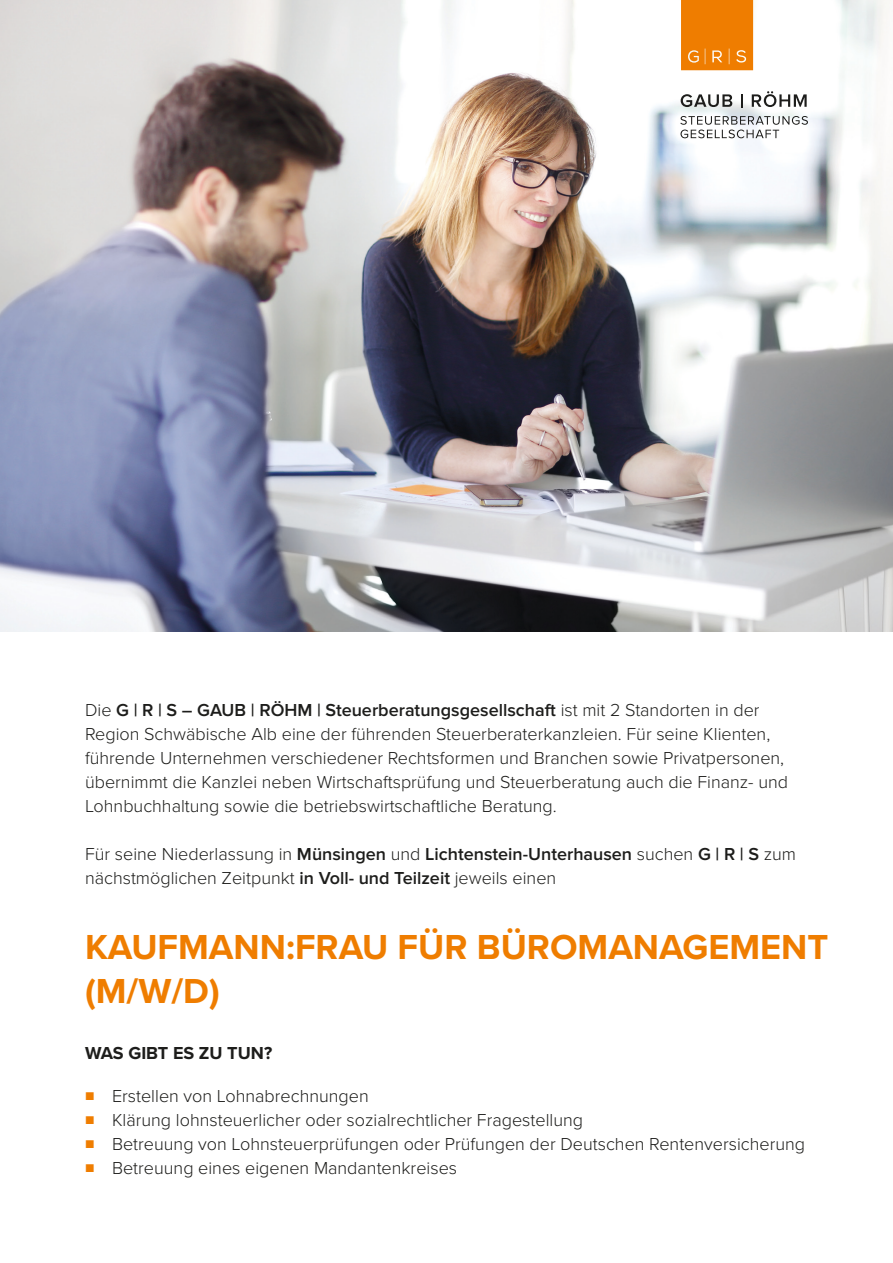
<style>
.page{position:relative;width:893px;height:1263px;background:#fff}
.page>*{position:absolute;margin:0;border:0;box-sizing:border-box;transform-origin:0 0}
.t1{font:700 36px/43.2px "Proxima Nova";color:#ef7d00}
.t2{font:300 18px/24px "Proxima Nova";color:#1d1d1b}
.t3{font:700 18px "Proxima Nova";color:#1d1d1b}
.s1{font-weight:600}
.s2{font-family:"Proxima Nova Cond";font-weight:100;font-style:italic;font-size:13.5px;color:#ef7d00}
</style>
<div class="page">
<img style="left:0;top:0;width:893px;height:631px">
<div style="left:681px;top:0;width:72px;height:70px;background:#ef7d00"></div>
<svg style="left:681px;top:94px;width:51px;height:13px"></svg>
<svg style="left:741px;top:94px;width:1px;height:13px"></svg>
<svg style="left:752px;top:91px;width:55px;height:16px"></svg>
<svg style="left:680px;top:116px;width:128px;height:22px"></svg>
<p class="t2" style="left:85px;top:697px;width:704px">Die <span class="s1">G | R | S – GAUB | RÖHM | Steuerberatungsgesellschaft</span> ist mit 2 Standorten in der Region Schwäbische Alb eine der führenden Steuerberaterkanzleien. Für seine Klienten, führende Unternehmen verschiedener Rechtsformen und Branchen sowie Privatpersonen, übernimmt die Kanzlei neben Wirtschaftsprüfung und Steuerberatung auch die Finanz- und Lohnbuchhaltung sowie die betriebswirtschaftliche Beratung.</p>
<p class="t2" style="left:85px;top:841px;width:713px">Für seine Niederlassung in <span class="s1">Münsingen</span> und <span class="s1">Lichtenstein-Unterhausen</span> suchen <span class="s1">G | R | S</span> zum nächstmöglichen Zeitpunkt <span class="s1">in Voll- und Teilzeit</span> jeweils einen</p>
<h1 class="t1" style="left:85px;top:925px;width:745px">KAUFMANN:FRAU FÜR BÜROMANAGEMENT (M/W/D)</h1>
<p class="t3" style="left:85px;top:1040px;width:189px">WAS GIBT ES ZU TUN?</p>
<p class="t2" style="left:85px;top:1083px;width:285px"><span class="s2">■</span> Erstellen von Lohnabrechnungen</p>
<p class="t2" style="left:85px;top:1107px;width:500px"><span class="s2">■</span> Klärung lohnsteuerlicher oder sozialrechtlicher Fragestellung</p>
<p class="t2" style="left:85px;top:1131px;width:722px"><span class="s2">■</span> Betreuung von Lohnsteuerprüfungen oder Prüfungen der Deutschen Rentenversicherung</p>
<p class="t2" style="left:85px;top:1155px;width:374px"><span class="s2">■</span> Betreuung eines eigenen Mandantenkreises</p>
</div>
